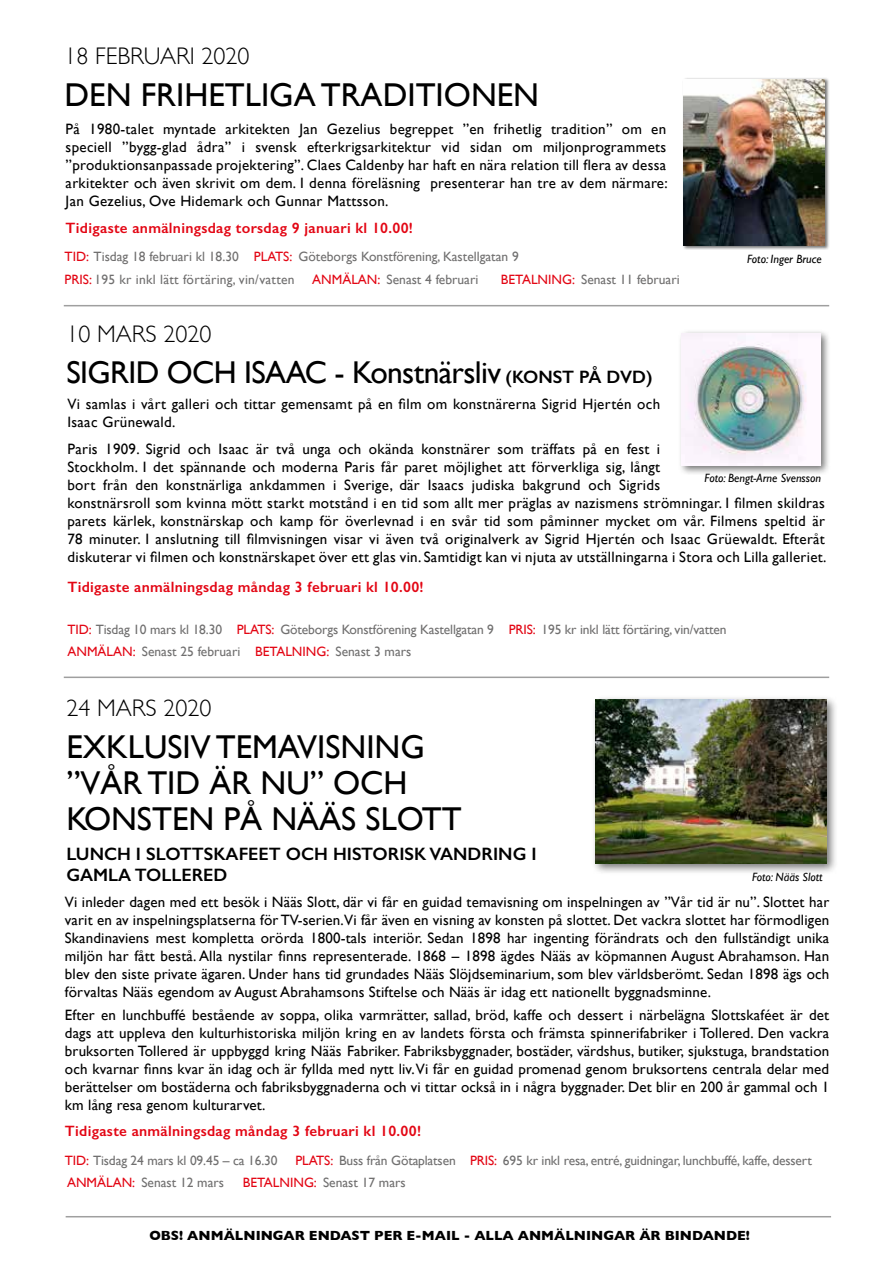
<style>
.page{position:relative;width:893px;height:1263px;background:#fff}
.page>*{position:absolute;margin:0;border:0;box-sizing:border-box;transform-origin:0 0}
.t1{font:33px/36px "Gill Sans";color:#000}
.t2{font:31.5px "Gill Sans";letter-spacing:-.02em;color:#000}
.t3{font:300 24px "Gill Sans";color:#000}
.t4{font:600 18px/21px "Gill Sans";color:#000}
.t5{font:15px/18px "Gill Sans";letter-spacing:.02em;color:#000;text-align:justify}
.t6{font:600 15px "Gill Sans";letter-spacing:.02em;color:#e30614}
.t7{font:13.5px/22.5px "Gill Sans";color:#706f6f}
.t8{font:700 13.5px "Gill Sans";color:#000}
.t9{font:italic 12px "Gill Sans";color:#000}
.s1{color:#e30614}
.s2{font-weight:600;font-size:18px}
</style>
<div class="page">
<hr style="left:66px;top:1216px;width:765px;height:1px;background:#9f9f9f">
<hr style="left:64px;top:305px;width:765px;height:1px;background:#9f9f9f">
<div style="left:591px;top:695px;width:247px;height:180px;background:#000;opacity:.55"></div>
<img style="left:595px;top:699px;width:231px;height:164px">
<div style="left:682px;top:78px;width:147px;height:172px;background:#000;opacity:.55"></div>
<img style="left:684px;top:79px;width:141px;height:167px">
<div style="left:678px;top:330px;width:153px;height:145px;background:#000;opacity:.55"></div>
<img style="left:681px;top:333px;width:140px;height:132px">
<hr style="left:64px;top:676px;width:765px;height:2px;background:#9f9f9f">
<h3 class="t3" style="left:65px;top:37px;width:186px">18 FEBRUARI 2020</h3>
<h1 class="t1" style="left:65px;top:77px;width:476px">DEN FRIHETLIGA TRADITIONEN</h1>
<p class="t5" style="left:66px;top:119px;width:604px">På 1980-talet myntade arkitekten Jan Gezelius begreppet ”en frihetlig tradition” om en speciell ”bygg-glad ådra” i svensk efterkrigsarkitektur vid sidan om miljonprogrammets ”produktionsanpassade projektering”. Claes Caldenby har haft en nära relation till flera av dessa arkitekter och även skrivit om dem. I denna föreläsning presenterar han tre av dem närmare:<br>Jan Gezelius, Ove Hidemark och Gunnar Mattsson.</p>
<p class="t6" style="left:66px;top:218px;width:349px">Tidigaste anmälningsdag torsdag 9 januari kl 10.00!</p>
<p class="t7" style="left:65px;top:245px;width:456px"><span class="s1">TID:</span> Tisdag 18 februari kl 18.30 <span class="s1">PLATS:</span> Göteborgs Konstförening, Kastellgatan 9<br><span class="s1">PRIS:</span> 195 kr inkl lätt förtäring, vin/vatten</p>
<p class="t7" style="left:312px;top:268px;width:168px"><span class="s1">ANMÄLAN:</span> Senast 4 februari</p>
<p class="t7" style="left:501px;top:268px;width:180px"><span class="s1">BETALNING:</span> Senast 11 februari</p>
<p class="t9" style="left:747px;top:252px;width:76px">Foto: Inger Bruce</p>
<h3 class="t3" style="left:66px;top:316px;width:147px">10 MARS 2020</h3>
<h2 class="t2" style="left:66px;top:354px;width:588px">SIGRID OCH ISAAC - Konstnärsliv <span class="s2">(KONST PÅ DVD)</span></h2>
<p class="t5" style="left:67px;top:395px;width:594px">Vi samlas i vårt galleri och tittar gemensamt på en film om konstnärerna Sigrid Hjertén och<br>Isaac Grünewald.</p>
<p class="t5" style="left:67px;top:440px;width:760px;text-align:left">Paris 1909. Sigrid och Isaac är två unga och okända konstnärer som träffats på en fest i<br>Stockholm. I det spännande och moderna Paris får paret möjlighet att förverkliga sig, långt<br>bort från den konstnärliga ankdammen i Sverige, där Isaacs judiska bakgrund och Sigrids<br>konstnärsroll som kvinna mött starkt motstånd i en tid som allt mer präglas av nazismens strömningar. I filmen skildras parets kärlek, konstnärskap och kamp för överlevnad i en svår tid som påminner mycket om vår. Filmens speltid är 78 minuter. I anslutning till filmvisningen visar vi även två originalverk av Sigrid Hjertén och Isaac Grüewaldt. Efteråt diskuterar vi filmen och konstnärskapet över ett glas vin. Samtidigt kan vi njuta av utställningarna i Stora och Lilla galleriet.</p>
<p class="t6" style="left:67px;top:578px;width:358px">Tidigaste anmälningsdag måndag 3 februari kl 10.00!</p>
<p class="t7" style="left:67px;top:618px;width:661px"><span class="s1">TID:</span> Tisdag 10 mars kl 18.30 <span class="s1">PLATS:</span> Göteborgs Konstförening Kastellgatan 9 <span class="s1">PRIS:</span> 195 kr inkl lätt förtäring, vin/vatten<br><span class="s1">ANMÄLAN:</span> Senast 25 februari <span class="s1">BETALNING:</span> Senast 3 mars</p>
<p class="t9" style="left:704px;top:471px;width:118px">Foto: Bengt-Arne Svensson</p>
<h3 class="t3" style="left:66px;top:689px;width:147px">24 MARS 2020</h3>
<h1 class="t1" style="left:66px;top:728px;width:397px">EXKLUSIV TEMAVISNING ”VÅR TID ÄR NU” OCH<br>KONSTEN PÅ NÄÄS SLOTT</h1>
<p class="t4" style="left:66px;top:843px;width:472px">LUNCH I SLOTTSKAFEET OCH HISTORISK VANDRING I<br>GAMLA TOLLERED</p>
<p class="t5" style="left:65px;top:893px;width:766px">Vi inleder dagen med ett besök i Nääs Slott, där vi får en guidad temavisning om inspelningen av ”Vår tid är nu”. Slottet har varit en av inspelningsplatserna för TV-serien.Vi får även en visning av konsten på slottet. Det vackra slottet har förmodligen Skandinaviens mest kompletta orörda 1800-tals interiör. Sedan 1898 har ingenting förändrats och den fullständigt unika miljön har fått bestå. Alla nystilar finns representerade. 1868 – 1898 ägdes Nääs av köpmannen August Abrahamson. Han blev den siste private ägaren. Under hans tid grundades Nääs Slöjdseminarium, som blev världsberömt. Sedan 1898 ägs och förvaltas Nääs egendom av August Abrahamsons Stiftelse och Nääs är idag ett nationellt byggnadsminne.</p>
<p class="t5" style="left:65px;top:1005px;width:766px">Efter en lunchbuffé bestående av soppa, olika varmrätter, sallad, bröd, kaffe och dessert i närbelägna Slottskaféet är det dags att uppleva den kulturhistoriska miljön kring en av landets första och främsta spinnerifabriker i Tollered. Den vackra bruksorten Tollered är uppbyggd kring Nääs Fabriker. Fabriksbyggnader, bostäder, värdshus, butiker, sjukstuga, brandstation och kvarnar finns kvar än idag och är fyllda med nytt liv. Vi får en guidad promenad genom bruksortens centrala delar med berättelser om bostäderna och fabriksbyggnaderna och vi tittar också in i några byggnader. Det blir en 200 år gammal och 1 km lång resa genom kulturarvet.</p>
<p class="t6" style="left:65px;top:1122px;width:358px">Tidigaste anmälningsdag måndag 3 februari kl 10.00!</p>
<p class="t7" style="left:65px;top:1149px;width:214px"><span class="s1">TID:</span> Tisdag 24 mars kl 09.45 – ca 16.30</p>
<p class="t7" style="left:296px;top:1149px;width:518px"><span class="s1">PLATS:</span> Buss från Götaplatsen <span class="s1">PRIS:</span> 695 kr inkl resa, entré, guidningar, lunchbuffé, kaffe, dessert</p>
<p class="t7" style="left:67px;top:1171px;width:158px"><span class="s1">ANMÄLAN:</span> Senast 12 mars</p>
<p class="t7" style="left:243px;top:1171px;width:164px"><span class="s1">BETALNING:</span> Senast 17 mars</p>
<p class="t9" style="left:752px;top:870px;width:72px">Foto: Nääs Slott</p>
<p class="t8" style="left:149px;top:1225px;width:602px">OBS! ANMÄLNINGAR ENDAST PER E-MAIL - ALLA ANMÄLNINGAR ÄR BINDANDE!</p>
</div>
